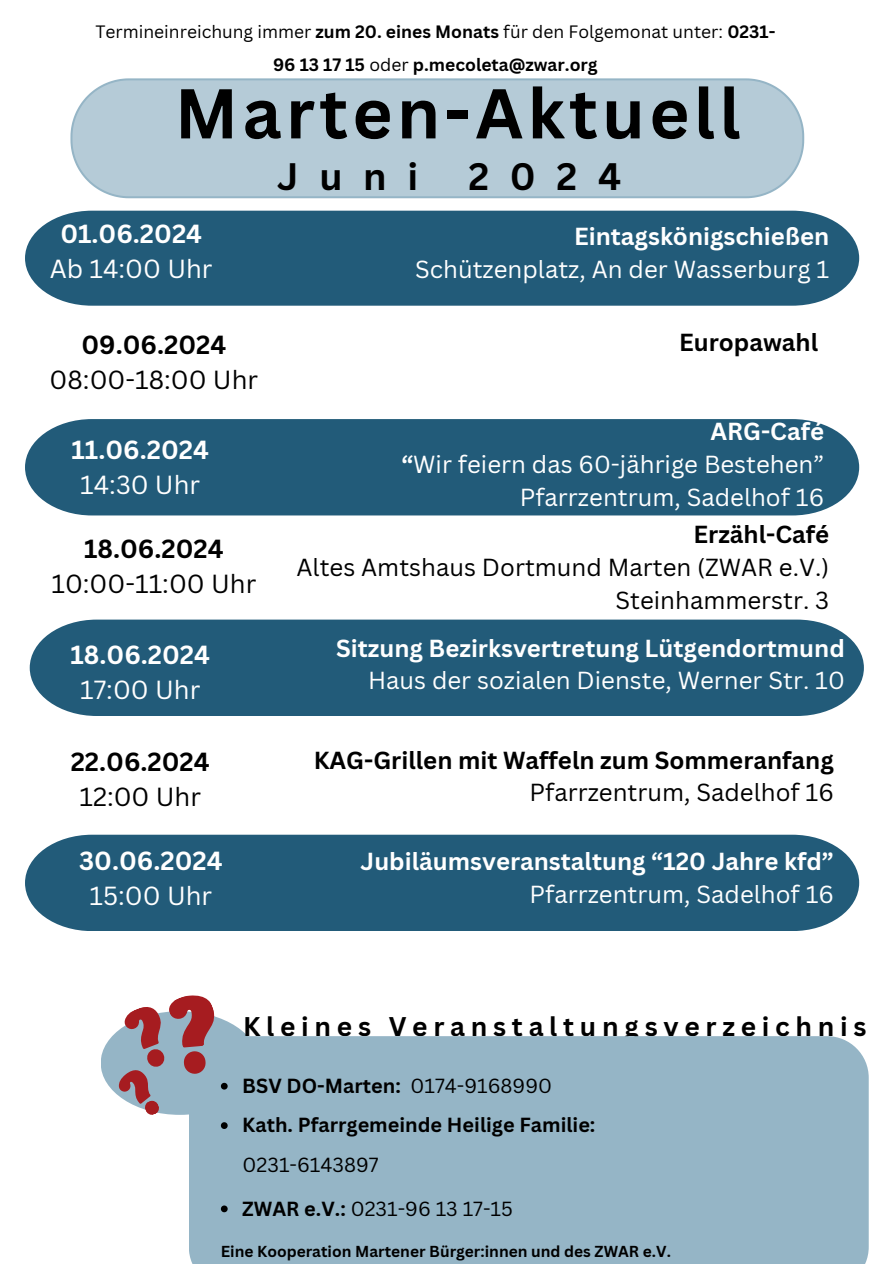
<style>
.page{position:relative;width:894px;height:1264px;background:#fff}
.page>*{position:absolute;margin:0;border:0;box-sizing:border-box;transform-origin:0 0}
.t1{font:700 68.85px "Canva Sans";letter-spacing:.06em;color:#000}
.t2{font:700 37.2px "Canva Sans";letter-spacing:.555em;color:#000}
.t3{font:700 26.25px "Canva Sans";letter-spacing:.215em;color:#000}
.t4{font:700 25.5px/34.8px "Canva Sans";color:#fff;text-align:center}
.t5{font:25.5px/34.8px "Canva Sans";color:#000;text-align:center}
.t6{font:700 25.5px/34.8px "Canva Sans";color:#000;text-align:center}
.t7{font:700 24px/32.7px "Canva Sans";color:#fff;text-align:right}
.t8{font:24px/32.7px "Canva Sans";color:#fff;text-align:right}
.t9{font:700 24px/32.7px "Canva Sans";color:#000;text-align:right}
.t10{font:24px/32.7px "Canva Sans";color:#000;text-align:right}
.t11{font:700 19.8px "Canva Sans";color:#000}
.t12{font:19.8px "Canva Sans";color:#000}
.t13{font:700 17.4px/32.7px "Canva Sans";color:#000;text-align:center}
.t14{font:700 15.45px "Canva Sans";color:#000}
.s1{font-weight:400}
.s2{font-weight:700}
</style>
<div class="page">
<svg style="left:70px;top:78px;width:734px;height:120px;background:#b6ccd7"></svg>
<div style="left:25px;top:211px;width:833px;height:95px;background:#225b79"></div>
<div style="left:30px;top:619px;width:833px;height:97px;background:#225b79"></div>
<div style="left:25px;top:419px;width:833px;height:96px;background:#225b79"></div>
<div style="left:25px;top:834px;width:833px;height:97px;background:#225b79"></div>
<div style="left:101px;top:1011px;width:158px;height:103px;background:#95b5c6;border-radius:50%"></div>
<div style="left:189px;top:1036px;width:679px;height:227px;background:#95b5c6"></div>
<svg style="left:113px;top:995px;width:114px;height:121px"></svg>
<svg style="left:221px;top:1122px;width:6px;height:6px"></svg>
<svg style="left:221px;top:1205px;width:6px;height:7px"></svg>
<h4 class="t13" style="left:95px;top:15px;width:681px"><span class="s1">Termineinreichung immer</span> zum 20. eines Monats <span class="s1">für den Folgemonat unter:</span> 0231-<br>96 13 17 15 <span class="s1">oder</span> p.mecoleta@zwar.org</h4>
<h6 class="t1" style="left:175px;top:65px;width:567px">Marten-Aktuell</h6>
<h1 class="t2" style="left:277px;top:150px;width:142px">Juni</h1>
<h1 class="t2" style="left:468px;top:150px;width:154px">2024</h1>
<h4 class="t4" style="left:50px;top:216px;width:164px">01.06.2024<br><span class="s1">Ab 14:00 Uhr</span></h4>
<h4 class="t5" style="left:50px;top:327px;width:210px"><span class="s2">09.06.2024<br></span>08:00-18:00 Uhr</h4>
<h4 class="t4" style="left:71px;top:432px;width:139px">11.06.2024<br><span class="s1">14:30 Uhr</span></h4>
<h4 class="t5" style="left:51px;top:530px;width:206px"><span class="s2">18.06.2024<br></span>10:00-11:00 Uhr</h4>
<h4 class="t4" style="left:70px;top:637px;width:141px">18.06.2024<br><span class="s1">17:00 Uhr</span></h4>
<h4 class="t6" style="left:71px;top:743px;width:140px">22.06.2024<br><span class="s1">12:00 Uhr</span></h4>
<h4 class="t4" style="left:79px;top:842px;width:145px">30.06.2024<br><span class="s1">15:00 Uhr</span></h4>
<h2 class="t8" style="left:415px;top:220px;width:415px"><span class="s2">Eintagskönigschießen<br></span>Schützenplatz, An der Wasserburg 1</h2>
<h4 class="t9" style="left:678px;top:325px;width:141px">Europawahl</h4>
<p class="t8" style="left:401px;top:414px;width:424px"><span class="s2">ARG-Café<br>“</span>Wir feiern das 60-jährige Bestehen”<br>Pfarrzentrum, Sadelhof 16</p>
<p class="t10" style="left:296px;top:517px;width:534px"><span class="s2">Erzähl-Café<br></span>Altes Amtshaus Dortmund Marten (ZWAR e.V.)<br>Steinhammerstr. 3</p>
<h3 class="t7" style="left:336px;top:631px;width:510px">Sitzung Bezirksvertretung Lütgendortmund<br><span class="s1">Haus der sozialen Dienste, Werner Str. 10</span></h3>
<h5 class="t9" style="left:313px;top:743px;width:521px">KAG-Grillen mit Waffeln zum Sommeranfang<br><span class="s1">Pfarrzentrum, Sadelhof 16</span></h5>
<p class="t7" style="left:360px;top:844px;width:474px">Jubiläumsveranstaltung “120 Jahre kfd”<br><span class="s1">Pfarrzentrum, Sadelhof 16</span></p>
<p class="t3" style="left:243px;top:1007px;width:624px">Kleines Veranstaltungsverzeichnis</p>
<h3 class="t11" style="left:242px;top:1071px;width:311px">BSV DO-Marten: <span class="s1">0174-9168990</span></h3>
<h4 class="t11" style="left:242px;top:1111px;width:354px">Kath. Pfarrgemeinde Heilige Familie:</h4>
<h4 class="t12" style="left:242px;top:1150px;width:137px">0231-6143897</h4>
<h4 class="t12" style="left:242px;top:1194px;width:272px"><span class="s2">ZWAR e.V.:</span> 0231-96 13 17-15</h4>
<h4 class="t14" style="left:221px;top:1239px;width:451px">Eine Kooperation Martener Bürger:innen und des ZWAR e.V.</h4>
</div>
